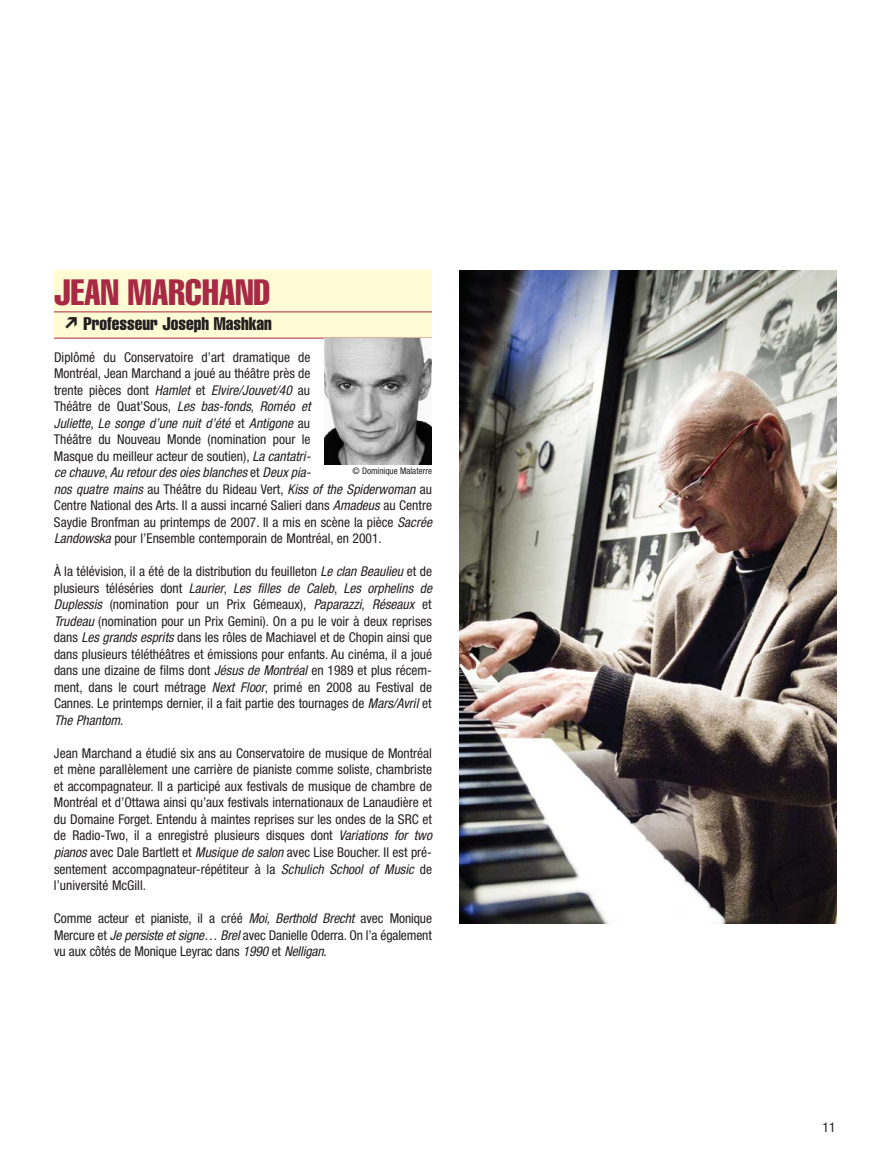
<style>
.page{position:relative;width:891px;height:1175px;background:#fff}
.page>*{position:absolute;margin:0;border:0;box-sizing:border-box;transform-origin:0 0}
.t1{font:extra-condensed 36px "Helvetica";color:#a82944}
.t2{font:extra-condensed 18px "Helvetica";color:#231f20}
.t3{font:condensed 13.5px/16.5px "Helvetica Neue";color:#231f20}
.t4{font:condensed 9px "Helvetica Neue";color:#231f20}
.s1{font-family:"Carta";font-stretch:normal}
.s2{font-style:italic}
</style>
<div class="page">
<div style="left:54px;top:270px;width:378px;height:68px;background:#fffcd5"></div>
<hr style="left:54px;top:311px;width:378px;height:1px;background:#a82944">
<hr style="left:54px;top:338px;width:378px;height:1px;background:#a82944">
<img style="left:324px;top:338px;width:108px;height:126px">
<img style="left:459px;top:270px;width:378px;height:653px">
<h1 class="t1" style="left:54px;top:279px;width:218px">JEAN MARCHAND</h1>
<h2 class="t2" style="left:63px;top:317px;width:210px"><span class="s1">-</span> Professeur Joseph Mashkan</h2>
<p class="t3" style="left:54px;top:350px;width:382px">Diplômé du Conservatoire d’art dramatique de<br>Montréal, Jean Marchand a joué au théâtre près de<br>trente pièces dont <span class="s2">Hamlet</span> et <span class="s2">Elvire/Jouvet/40</span> au<br>Théâtre de Quat’Sous, <span class="s2">Les bas-fonds</span>, <span class="s2">Roméo et<br>Juliette</span>, <span class="s2">Le songe d’une nuit d’été</span> e t <span class="s2">Antigone</span> a u<br>Théâtre du Nouveau Monde (nomination pour le<br>Masque du meilleur acteur de soutien), <span class="s2">La cantatri-<br>ce chauve</span>, <span class="s2">Au retourdes oies blanches</span> e t <span class="s2">Deux pia-<br>nos quatre mains</span> a u T h é â t r e d u R i d e a u V e rt , <span class="s2">Kiss of the Spiderwoman</span> a u Centre National des Arts. Il a aussi incarné Salieri dans <span class="s2">Amadeus</span>au Centre Saydie Bronfman au printemps de 2007. Il a mis en scène la pièce <span class="s2">Sacrée Landowska</span>pour l’Ensemble contemporain de Montréal, en 2001.</p>
<p class="t3" style="left:54px;top:564px;width:382px">À la télévision, il a été de la distribution du feuilleton <span class="s2">Le clan Beaulieu</span>et de p l u s i e u r s t é l é s é r i e s d o n t <span class="s2">Laurier</span>, <span class="s2">Les filles de Caleb</span>, <span class="s2">Les orphelins de Duplessis</span> (nomination pour un Prix Gémeaux), <span class="s2">Paparazzi</span>, <span class="s2">Réseaux</span> et <span class="s2">Trudeau</span> (nomination pour un Prix Gemini). On a pu le voir à deux reprises dans <span class="s2">Les grands esprits</span>dans les rôles de Machiavel et de Chopin ainsi que dans plusieurs téléthéâtres et émissions pour enfants. Au cinéma, il a joué dans une dizaine de films dont <span class="s2">Jésus de Montréal</span>en 1989 et plus récem&shy;ment, dans le court métrage <span class="s2">Next Floor</span>, primé en 2008 au Festival de Cannes. Le printemps dernier, il a fait partie des tournages de <span class="s2">Mars/Avril</span>et <span class="s2">The Phantom</span>.</p>
<p class="t3" style="left:54px;top:746px;width:382px">Jean Marchand a étudié six ans au Conservatoire de musique de Montréal et mène parallèlement une carrière de pianiste comme soliste, chambriste et accompagnateur. Il a participé aux festivals de musique de chambre de Montréal et d’Ottawa ainsi qu’aux festivals internationaux de Lanaudière et du Domaine Forget. Entendu à maintes reprises sur les ondes de la SRC et de Radio-Two, il a enregistré plusieurs disques dont <span class="s2">Variations for two pianos</span>avec Dale Bartlett et <span class="s2">Musique de salon</span>avec Lise Boucher. Il est pré&shy;sentement accompagnateur-répétiteur à la <span class="s2">Schulich School of Music</span> de l’université McGill.</p>
<p class="t3" style="left:54px;top:911px;width:380px;text-align:justify">Comme acteur et pianiste, il a créé <span class="s2">Moi, Berthold Brecht</span> avec Monique Mercure et <span class="s2">Je persiste et signe… Brel</span>avec Danielle Oderra. On l’a également vu aux côtés de Monique Leyrac dans <span class="s2">1990</span>et <span class="s2">Nelligan</span>.</p>
<p class="t4" style="left:353px;top:467px;width:81px">© Dominique Malaterre</p>
<p class="t3" style="left:823px;top:1120px;width:14px">11</p>
</div>
